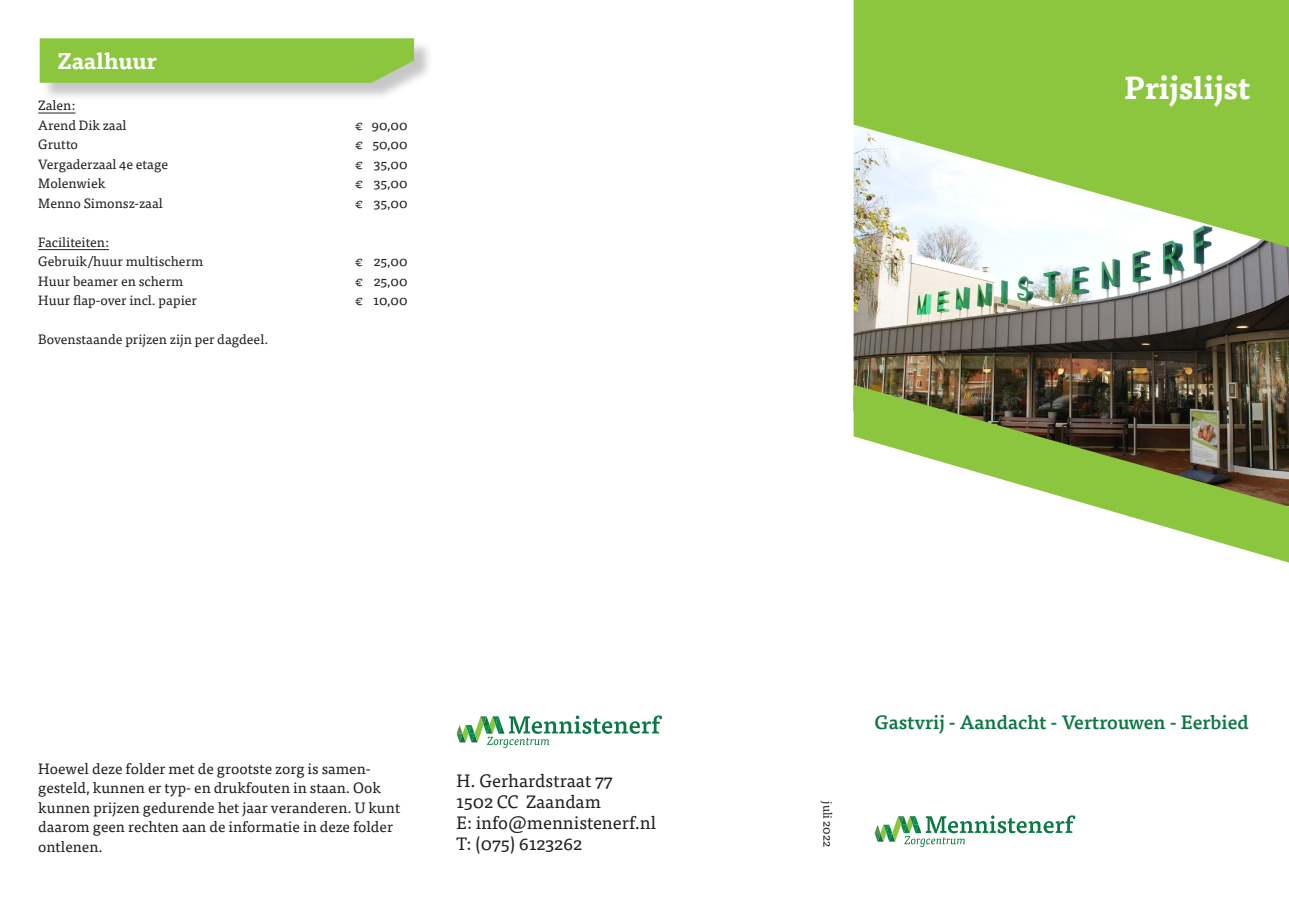
<style>
.page{position:relative;width:1289px;height:919px;background:#fff}
.page>*{position:absolute;margin:0;border:0;box-sizing:border-box;transform-origin:0 0}
.t1{font:700 31.2px "Tisa OT";color:#fff}
.t2{font:700 22.5px "Tisa OT";color:#fff}
.t3{font:500 19.2px "Tisa OT";color:#0a7642}
.t4{font:18px "Tisa OT";color:#231f20}
.t5{font:15px/19.5px "Tisa OT";color:#231f20}
.t6{font:13.5px "Tisa OT";color:#231f20}
.t7{font:12px "Tisa OT";color:#231f20}
</style>
<div class="page">
<img style="left:853px;top:247px;width:435px;height:138px">
<svg style="left:853px;top:0;width:435px;height:247px;fill:#8bc63e"></svg>
<img style="left:853px;top:385px;width:435px;height:177px">
<svg style="left:874px;top:815px;width:201px;height:31px"></svg>
<svg style="left:456px;top:715px;width:206px;height:32px"></svg>
<hr style="left:38px;top:112px;width:37px;height:1px;background:#231f20">
<hr style="left:38px;top:249px;width:71px;height:1px;background:#231f20">
<div style="left:42px;top:41px;width:391px;height:61px;background:#231f20;opacity:.25"></div>
<svg style="left:40px;top:38px;width:374px;height:45px;background:#8dc643"></svg>
<p class="t2" style="left:57px;top:47px;width:102px">Zaalhuur</p>
<p class="t6" style="left:38px;top:98px;width:39px">Zalen:</p>
<p class="t6" style="left:38px;top:117px;width:90px">Arend Dik zaal</p>
<p class="t6" style="left:355px;top:117px;width:54px">€ 90,00</p>
<p class="t6" style="left:38px;top:137px;width:41px">Grutto</p>
<p class="t6" style="left:355px;top:137px;width:54px">€ 50,00</p>
<p class="t6" style="left:38px;top:156px;width:131px">Vergaderzaal 4e etage</p>
<p class="t6" style="left:355px;top:156px;width:54px">€ 35,00</p>
<p class="t6" style="left:38px;top:176px;width:69px">Molenwiek</p>
<p class="t6" style="left:355px;top:176px;width:54px">€ 35,00</p>
<p class="t6" style="left:38px;top:195px;width:126px">Menno Simonsz-zaal</p>
<p class="t6" style="left:355px;top:195px;width:54px">€ 35,00</p>
<p class="t6" style="left:38px;top:234px;width:72px">Faciliteiten:</p>
<p class="t6" style="left:38px;top:254px;width:166px">Gebruik/huur multischerm</p>
<p class="t6" style="left:355px;top:254px;width:54px">€ 25,00</p>
<p class="t6" style="left:38px;top:273px;width:146px">Huur beamer en scherm</p>
<p class="t6" style="left:355px;top:273px;width:54px">€ 25,00</p>
<p class="t6" style="left:38px;top:293px;width:160px">Huur flap-over incl. papier</p>
<p class="t6" style="left:355px;top:293px;width:54px">€ 10,00</p>
<p class="t6" style="left:38px;top:332px;width:231px">Bovenstaande prijzen zijn per dagdeel.</p>
<p class="t5" style="left:38px;top:758px;width:363px">Hoewel deze folder met de grootste zorg is samen&shy;gesteld, kunnen er typ- en drukfouten in staan. Ook kunnen prijzen gedurende het jaar veranderen. U kunt daarom geen rechten aan de informatie in deze folder ontlenen.</p>
<p class="t4" style="left:456px;top:769px;width:158px">H. Gerhardstraat 77</p>
<p class="t4" style="left:456px;top:790px;width:146px">1502 CC Zaandam</p>
<p class="t4" style="left:456px;top:811px;width:201px">E: info@mennistenerf.nl</p>
<p class="t4" style="left:456px;top:832px;width:127px">T: (075) 6123262</p>
<p class="t1" style="left:1123px;top:68px;width:128px">Prijslijst</p>
<p class="t7" style="left:835px;top:801px;width:47px;rotate:90deg">juli 2022</p>
<p class="t3" style="left:874px;top:710px;width:376px">Gastvrij - Aandacht - Vertrouwen - Eerbied</p>
</div>
